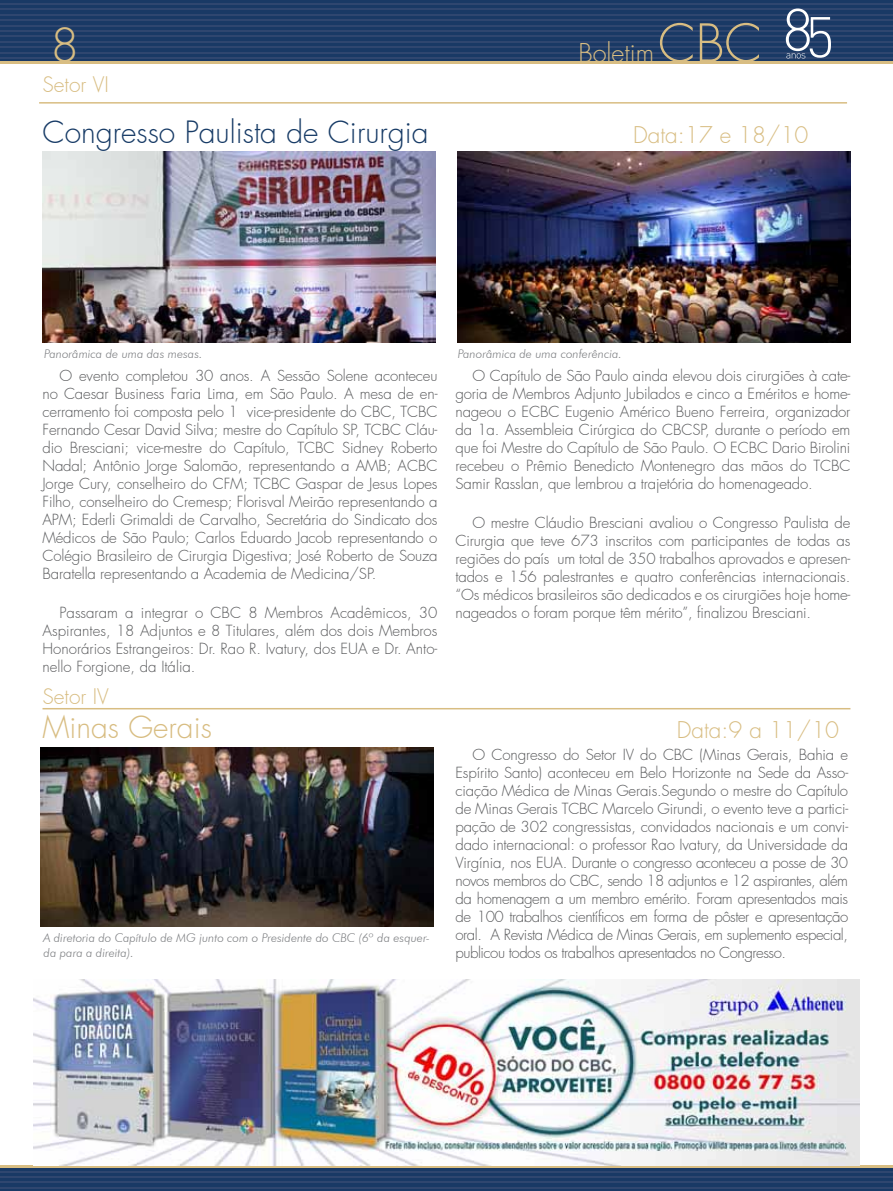
<style>
.page{position:relative;width:893px;height:1191px;background:#fff}
.page>*{position:absolute;margin:0;border:0;box-sizing:border-box;transform-origin:0 0}
.t1{font:300 46.5px "Futura";color:#d8bd82}
.t2{font:300 30px "Futura";color:#173b66}
.t3{font:300 30px "Futura";color:#d8bd82}
.t4{font:300 25.35px "Futura";color:#d8bd82}
.t5{font:300 22.5px "Futura";color:#d8bd82}
.t6{font:300 21px "Futura";color:#d8bd82}
.t7{font:300 15px/18px "Futura";letter-spacing:-.01em;color:#58595b;text-align:justify}
.t8{font:italic 300 12px/15px "Futura BT";color:#808285}
.s1{font-size:50.85px}
</style>
<div class="page">
<div style="left:0;top:0;width:893px;height:62px;background:#193965"></div>
<hr style="left:0;top:3px;width:893px;height:2px;background:#2f466f">
<hr style="left:0;top:9px;width:893px;height:1px;background:#2f466f">
<hr style="left:0;top:14px;width:893px;height:2px;background:#2f466f">
<hr style="left:0;top:19px;width:893px;height:2px;background:#2f466f">
<hr style="left:0;top:25px;width:893px;height:1px;background:#2f466f">
<hr style="left:0;top:30px;width:893px;height:2px;background:#2f466f">
<hr style="left:0;top:36px;width:893px;height:1px;background:#2f466f">
<hr style="left:0;top:41px;width:893px;height:2px;background:#2f466f">
<hr style="left:0;top:47px;width:893px;height:1px;background:#2f466f">
<hr style="left:0;top:52px;width:893px;height:1px;background:#2f466f">
<hr style="left:0;top:57px;width:893px;height:2px;background:#2f466f">
<hr style="left:0;top:62px;width:893px;height:2px;background:#d8bd82">
<svg style="left:0;top:1167px;width:893px;height:24px;background:#274268"></svg>
<hr style="left:0;top:1187px;width:893px;height:1px;background:#2f466f">
<hr style="left:0;top:1181px;width:893px;height:2px;background:#2f466f">
<hr style="left:0;top:1176px;width:893px;height:1px;background:#2f466f">
<hr style="left:0;top:1170px;width:893px;height:2px;background:#2f466f">
<hr style="left:0;top:1165px;width:893px;height:2px;background:#d8bd82">
<svg style="left:786px;top:9px;width:45px;height:49px"></svg>
<hr style="left:39px;top:102px;width:808px;height:2px;background:#d8bd82">
<hr style="left:43px;top:708px;width:807px;height:1px;background:#d8bd82">
<img style="left:43px;top:151px;width:392px;height:192px">
<img style="left:458px;top:151px;width:392px;height:192px">
<img style="left:41px;top:747px;width:392px;height:180px">
<img style="left:34px;top:979px;width:825px;height:186px">
<h1 class="t1" style="left:51px;top:15px;width:30px">8</h1>
<h3 class="t4" style="left:578px;top:36px;width:185px">Boletim <span class="s1">CBC</span></h3>
<h3 class="t6" style="left:43px;top:71px;width:68px">Setor VI</h3>
<h2 class="t2" style="left:43px;top:113px;width:388px">Congresso Paulista de Cirurgia</h2>
<h3 class="t5" style="left:633px;top:121px;width:177px">Data:17 e 18/10</h3>
<p class="t8" style="left:44px;top:346px;width:160px">Panorâmica de uma das mesas.</p>
<p class="t7" style="left:43px;top:366px;width:396px;text-indent:17px">O evento completou 30 anos. A Sessão Solene aconteceu no Caesar Business Faria Lima, em São Paulo. A mesa de en&shy;cerramento foi composta pelo 1° vice-presidente do CBC, TCBC Fernando Cesar David Silva; mestre do Capítulo SP, TCBC Cláu&shy;dio Bresciani; vice-mestre do Capítulo, TCBC Sidney Roberto Nadal; Antônio Jorge Salomão, representando a AMB; ACBC Jorge Cury, conselheiro do CFM; TCBC Gaspar de Jesus Lopes Filho, conselheiro do Cremesp; Florisval Meirão representando a APM; Ederli Grimaldi de Carvalho, Secretária do Sindicato dos Médicos de São Paulo; Carlos Eduardo Jacob representando o Colégio Brasileiro de Cirurgia Digestiva; José Roberto de Souza Baratella representando a Academia de Medicina/SP.</p>
<p class="t7" style="left:43px;top:604px;width:396px;text-indent:17px">Passaram a integrar o CBC 8 Membros Acadêmicos, 30<br>Aspirantes, 18 Adjuntos e 8 Titulares, além dos dois Membros Honorários Estrangeiros: Dr. Rao R. Ivatury, dos EUA e Dr. Anto&shy;nello Forgione, da Itália.</p>
<h3 class="t6" style="left:43px;top:683px;width:68px">Setor IV</h3>
<p class="t8" style="left:458px;top:346px;width:166px">Panorâmica de uma conferência.</p>
<p class="t7" style="left:455px;top:366px;width:396px;text-indent:17px">O Capítulo de São Paulo ainda elevou dois cirurgiões à cate&shy;goria de Membros Adjunto Jubilados e cinco a Eméritos e home&shy;nageou o ECBC Eugenio Américo Bueno Ferreira, organizador da 1a. Assembleia Cirúrgica do CBCSP, durante o período em que foi Mestre do Capítulo de São Paulo. O ECBC Dario Birolini recebeu o Prêmio Benedicto Montenegro das mãos do TCBC Samir Rasslan, que lembrou a trajetória do homenageado.</p>
<p class="t7" style="left:455px;top:514px;width:396px;text-indent:17px">O mestre Cláudio Bresciani avaliou o Congresso Paulista de Cirurgia que teve 673 inscritos com participantes de todas as regiões do país um total de 350 trabalhos aprovados e apresen&shy;tados e 156 palestrantes e quatro conferências internacionais. “Os médicos brasileiros são dedicados e os cirurgiões hoje home&shy;nageados o foram porque têm mérito”, finalizou Bresciani.</p>
<h2 class="t3" style="left:43px;top:708px;width:171px">Minas Gerais</h2>
<h3 class="t5" style="left:677px;top:716px;width:164px">Data:9 a 11/10</h3>
<p class="t8" style="left:44px;top:930px;width:388px">A diretoria do Capítulo de MG junto com o Presidente do CBC (6º da esquer&shy;da para a direita).</p>
<p class="t7" style="left:455px;top:746px;width:394px;text-indent:17px">O Congresso do Setor IV do CBC (Minas Gerais, Bahia e Espírito Santo) aconteceu em Belo Horizonte na Sede da Asso&shy;ciação Médica de Minas Gerais.Segundo o mestre do Capítulo de Minas Gerais TCBC Marcelo Girundi, o evento teve a partici&shy;pação de 302 congressistas, convidados nacionais e um convi&shy;dado internacional: o professor Rao Ivatury, da Universidade da Virgínia, nos EUA. Durante o congresso aconteceu a posse de 30 novos membros do CBC, sendo 18 adjuntos e 12 aspirantes, além da homenagem a um membro emérito. Foram apresentados mais de 100 trabalhos científicos em forma de pôster e apresentação oral. A Revista Médica de Minas Gerais, em suplemento especial, publicou todos os trabalhos apresentados no Congresso.</p>
</div>
